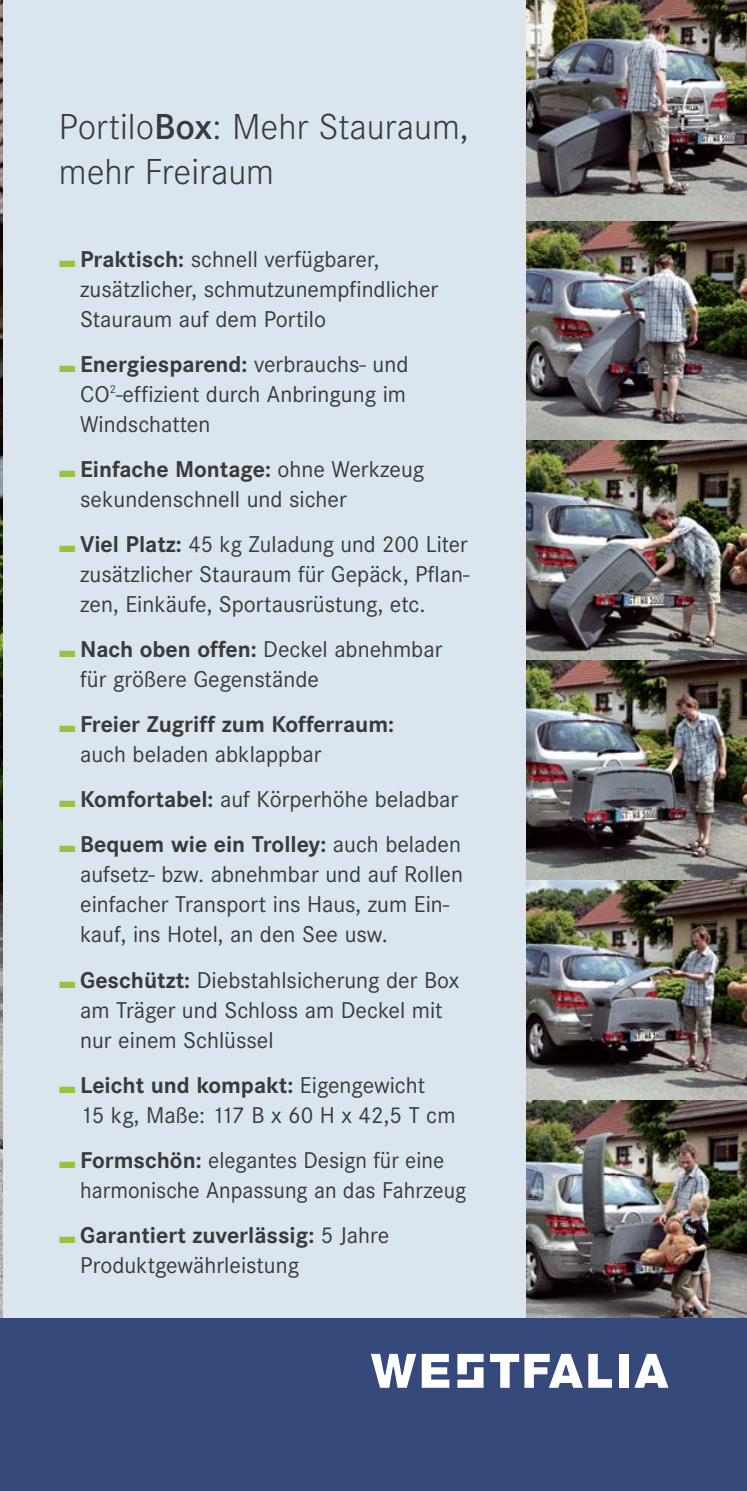
<style>
.page{position:relative;width:747px;height:1491px;background:#fff}
.page>*{position:absolute;margin:0;border:0;box-sizing:border-box;transform-origin:0 0}
.t1{font:300 37.5px/45px "Corporate S";color:#383a3b}
.t2{font:23.75px/30px "Corporate S";color:#383a3b}
.t3{font:700 23.75px/30px "Corporate S";color:#383a3b}
.s1{font-weight:600}
.s2{color:#95c540}
.s3{font-weight:700}
.s4{font-weight:400}
</style>
<div class="page">
<img style="left:0;top:0;width:747px;height:1491px">
<h1 class="t1" style="left:59px;top:107px;width:411px">Portilo<span class="s1">Box</span>: Mehr Stauraum, mehr Freiraum</h1>
<p class="t2" style="left:80px;top:246px;width:360px;text-indent:-21px"><span class="s2">■</span> <span class="s3">Praktisch:</span> schnell verfügbarer, zusätzlicher, schmutzunempfindlicher<br>Stauraum auf dem Portilo</p>
<p class="t2" style="left:80px;top:351px;width:330px;text-align:justify;text-indent:-21px"><span class="s2">■</span> <span class="s3">Energiesparend:</span> verbrauchs- und CO<sup>2</sup>-effizient durch Anbringung im Windschatten</p>
<p class="t2" style="left:80px;top:456px;width:346px;text-indent:-21px"><span class="s2">■</span> <span class="s3">Einfache Montage:</span> ohne Werkzeug sekundenschnell und sicher</p>
<p class="t2" style="left:80px;top:531px;width:391px;text-align:justify;text-indent:-21px"><span class="s2">■</span> <span class="s3">Viel Platz:</span> 45 kg Zuladung und 200 Liter zusätzlicher Stauraum für Gepäck, Pflan&shy;zen, Einkäufe, Sportausrüstung, etc.</p>
<p class="t2" style="left:80px;top:636px;width:364px;text-indent:-21px"><span class="s2">■</span> <span class="s3">Nach oben offen:</span> Deckel abnehmbar für größere Gegenstände</p>
<p class="t3" style="left:80px;top:711px;width:315px;text-indent:-21px"><span class="s2">■</span> Freier Zugriff zum Kofferraum: <span class="s4">auch beladen abklappbar</span></p>
<p class="t2" style="left:59px;top:786px;width:401px"><span class="s2">■</span> <span class="s3">Komfortabel:</span> auf Körperhöhe beladbar</p>
<p class="t2" style="left:80px;top:831px;width:384px;text-indent:-21px"><span class="s2">■</span> <span class="s3">Bequem wie ein Trolley:</span> auch beladen aufsetz- bzw. abnehmbar und auf Rollen einfacher Transport ins Haus, zum Ein&shy;kauf, ins Hotel, an den See usw.</p>
<p class="t2" style="left:80px;top:966px;width:380px;text-indent:-21px"><span class="s2">■</span> <span class="s3">Geschützt:</span> Diebstahlsicherung der Box am Träger und Schloss am Deckel mit nur einem Schlüssel</p>
<p class="t2" style="left:80px;top:1071px;width:377px;text-indent:-21px"><span class="s2">■</span> <span class="s3">Leicht und kompakt:</span> Eigengewicht<br>15 kg, Maße: 117 B x 60 H x 42,5 T cm</p>
<p class="t2" style="left:80px;top:1146px;width:388px;text-indent:-21px"><span class="s2">■</span> <span class="s3">Formschön:</span> elegantes Design für eine harmonische Anpassung an das Fahrzeug</p>
<p class="t2" style="left:80px;top:1221px;width:311px;text-indent:-21px"><span class="s2">■</span> <span class="s3">Garantiert zuverlässig:</span> 5 Jahre<br>Produktgewährleistung</p>
</div>
